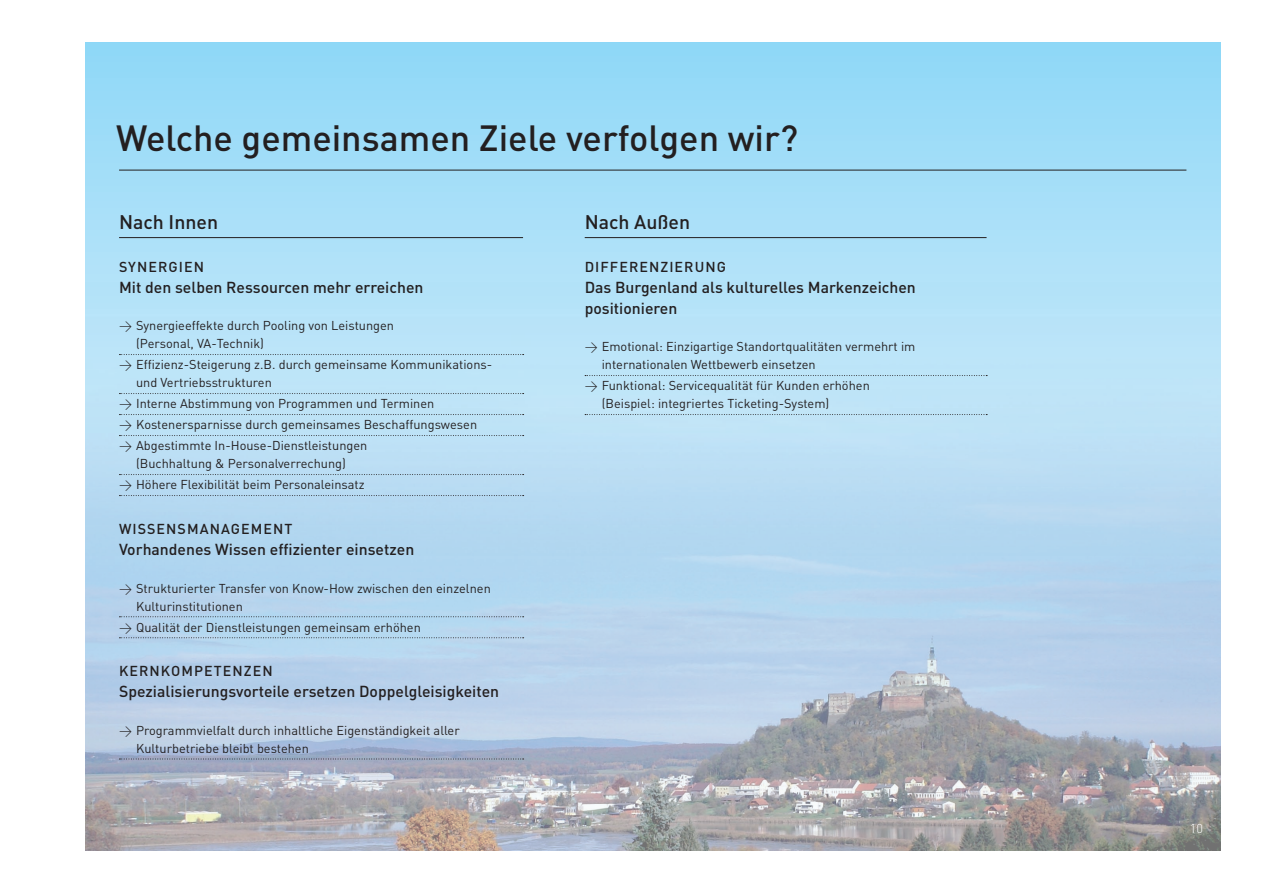
<style>
.page{position:relative;width:1263px;height:893px;background:#fff}
.page>*{position:absolute;margin:0;border:0;box-sizing:border-box;transform-origin:0 0}
.t1{font:500 36px "DIN";color:#231f20}
.t2{font:500 19.5px "DIN";color:#231f20}
.t3{font:500 15.75px/21px "DIN";color:#231f20}
.t4{font:500 14.25px "DIN";letter-spacing:.075em;color:#231f20}
.t5{font:12.75px/18px "DIN";color:#231f20}
.t6{font:300 12.75px "DIN";color:#fff}
.s1{font-weight:300}
</style>
<div class="page">
<svg style="left:85px;top:43px;width:1135px;height:239px;background:#a0ddf7"></svg>
<img style="left:85px;top:282px;width:1135px;height:568px">
<hr style="left:119px;top:170px;width:1067px;height:1px;background:#231f20">
<hr style="left:119px;top:237px;width:404px;height:1px;background:#231f20">
<svg style="left:119px;top:354px;width:405px;height:1px"></svg>
<svg style="left:119px;top:393px;width:405px;height:1px"></svg>
<svg style="left:119px;top:414px;width:405px;height:1px"></svg>
<svg style="left:119px;top:435px;width:405px;height:1px"></svg>
<svg style="left:119px;top:474px;width:405px;height:1px"></svg>
<svg style="left:119px;top:495px;width:405px;height:1px"></svg>
<svg style="left:119px;top:616px;width:405px;height:1px"></svg>
<svg style="left:119px;top:637px;width:405px;height:1px"></svg>
<svg style="left:119px;top:759px;width:405px;height:1px"></svg>
<hr style="left:585px;top:237px;width:401px;height:1px;background:#231f20">
<svg style="left:585px;top:375px;width:402px;height:1px"></svg>
<svg style="left:585px;top:414px;width:402px;height:1px"></svg>
<h1 class="t1" style="left:116px;top:115px;width:684px">Welche gemeinsamen Ziele verfolgen wir?</h1>
<h2 class="t2" style="left:119px;top:209px;width:101px">Nach Innen</h2>
<p class="t4" style="left:119px;top:258px;width:39px">Synergie</p>
<p class="t4" style="left:194px;top:258px;width:12px">n</p>
<p class="t3" style="left:119px;top:276px;width:306px">Mit den selben Ressourcen mehr erreichen</p>
<p class="t5" style="left:136px;top:317px;width:260px;text-indent:-17px"><span class="s1">&gt;</span> Synergieeffekte durch Pooling von Leistungen (Personal, VA-Technik)</p>
<p class="t5" style="left:136px;top:356px;width:358px;text-indent:-17px"><span class="s1">&gt;</span> Effizienz-Steigerung z.B. durch gemeinsame Kommunikations&shy;und Vertriebsstrukturen</p>
<p class="t5" style="left:119px;top:393px;width:360px;line-height:21px"><span class="s1">&gt;</span> I nterne Abstimmung von Programmen und Terminen<br><span class="s1">&gt;</span> Kostenersparnisse durch gemeinsames Beschaffungswesen <span class="s1">&gt;</span> Abgestimmte I n-House-Dienstleistungen</p>
<p class="t5" style="left:119px;top:453px;width:247px;line-height:21px;text-align:center">(Buchhaltung &amp; Personalverrechung)<br><span class="s1">&gt;</span> H öhere Flexibilität beim Personaleinsatz</p>
<p class="t4" style="left:119px;top:520px;width:23px">Wisse</p>
<p class="t4" style="left:166px;top:520px;width:23px">nsma</p>
<p class="t4" style="left:210px;top:520px;width:23px">nageme</p>
<p class="t4" style="left:273px;top:520px;width:18px">nt</p>
<p class="t3" style="left:119px;top:538px;width:297px">Vorhandenes Wissen effizienter einsetzen</p>
<p class="t5" style="left:136px;top:579px;width:356px;text-indent:-17px"><span class="s1">&gt;</span> Strukturierter Transfer von Know-H ow zwischen den einzelnen<br>Kulturinstitutionen</p>
<p class="t5" style="left:119px;top:618px;width:303px"><span class="s1">&gt;</span> Qualität der Dienstleistungen gemeinsam erhöhen</p>
<p class="t4" style="left:119px;top:662px;width:74px">Kernkompete</p>
<p class="t4" style="left:233px;top:662px;width:42px">nzen</p>
<p class="t3" style="left:119px;top:681px;width:382px">Spezialisierungsvorteile ersetzen Doppelgleisigkeiten</p>
<p class="t5" style="left:136px;top:721px;width:325px;text-indent:-17px"><span class="s1">&gt;</span> Programmvielfalt durch inhaltliche Eigenständigkeit aller<br>Kulturbetriebe bleibt bestehen</p>
<h2 class="t2" style="left:585px;top:209px;width:107px">Nach Außen</h2>
<p class="t4" style="left:585px;top:258px;width:20px">Differe</p>
<p class="t4" style="left:649px;top:258px;width:21px">nzieru</p>
<p class="t4" style="left:705px;top:258px;width:20px">ng</p>
<p class="t3" style="left:585px;top:276px;width:333px">Das Burgenland als kulturelles Markenzeichen positionieren</p>
<p class="t5" style="left:602px;top:338px;width:315px;text-indent:-17px"><span class="s1">&gt;</span> Emotional: Einzigartige Standortqualitäten vermehrt im internationalen Wettbewerb einsetzen</p>
<p class="t5" style="left:602px;top:377px;width:270px;text-indent:-17px"><span class="s1">&gt;</span> Funktional: Servicequalität für Kunden erhöhen (Beispiel: integriertes Ticketing-System)</p>
<p class="t6" style="left:1190px;top:821px;width:15px">10</p>
</div>
